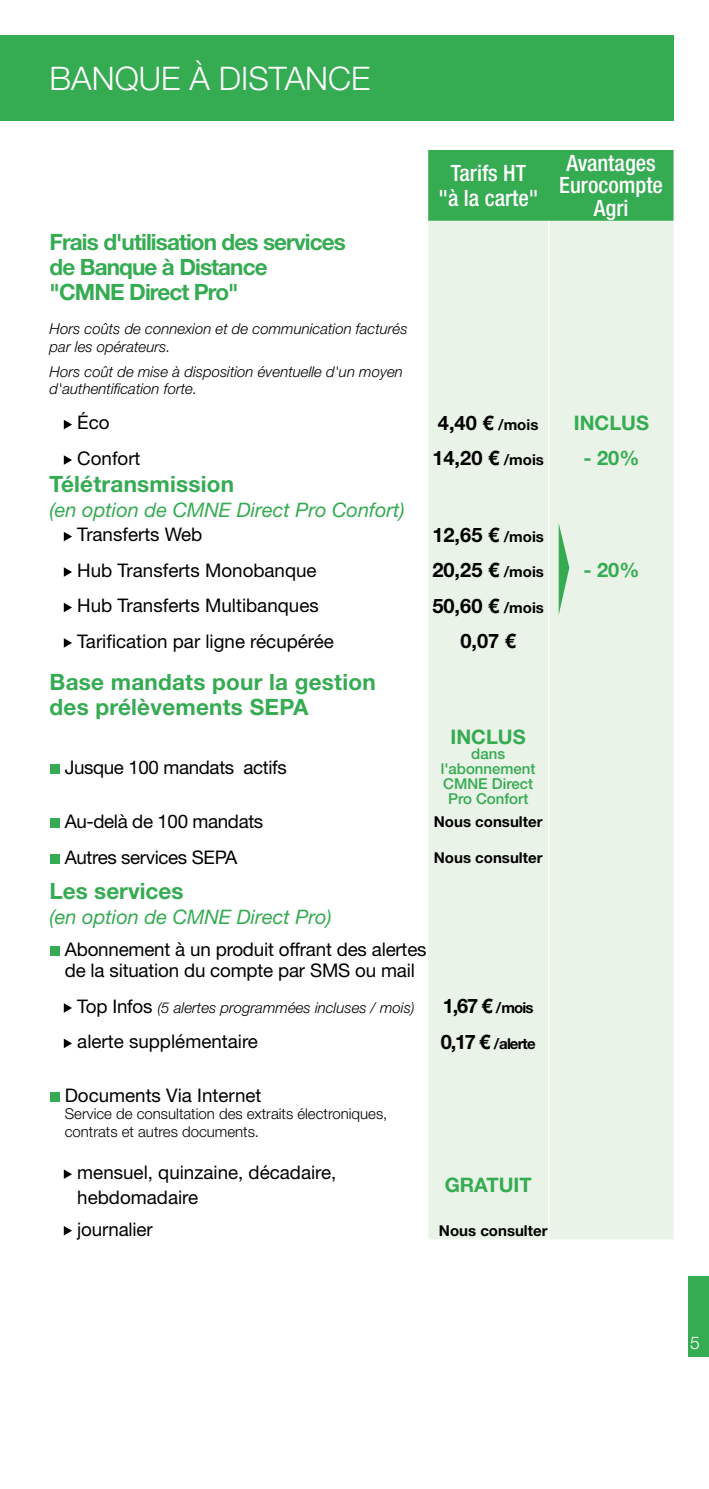
<style>
.page{position:relative;width:709px;height:1489px;background:#fff}
.page>*{position:absolute;margin:0;border:0;box-sizing:border-box;transform-origin:0 0}
.t1{font:300 32.5px "Helvetica Neue LT Std";color:#fff}
.t2{font:700 22.5px/25px "Helvetica Neue LT Std";color:#35ab52}
.t3{font:700 22.5px/25px "Helvetica Neue LT Std";letter-spacing:-.04em;color:#35ab52}
.t4{font:500 condensed 22.5px/22.5px "Helvetica Neue LT Std";color:#fff;text-align:center}
.t5{font:700 20px "Helvetica Neue LT Std";color:#000}
.t6{font:italic 20px "Helvetica Neue LT Std";color:#35ab52}
.t7{font:700 20px "Helvetica Neue LT Std";color:#35ab52}
.t8{font:18.75px/21.2px "Helvetica Neue LT Std";color:#000}
.t9{font:18.75px "Helvetica Neue LT Std";letter-spacing:-.02em;color:#000}
.t10{font:300 17.5px "Helvetica Neue LT Std";color:#fff}
.t11{font:italic 300 15px/17.5px "Helvetica Neue LT Std";color:#000}
.t12{font:300 15px/17.5px "Helvetica Neue LT Std";color:#000}
.t13{font:700 15px "Helvetica Neue LT Std";color:#000}
.t14{font:500 15px/15px "Helvetica Neue LT Std";color:#35ab52;text-align:center}
.s1{font-size:15px}
.s2{font-weight:400;font-style:normal;font-size:18.75px}
.s3{font-size:20px}
</style>
<div class="page">
<div style="left:428px;top:150px;width:245px;height:71px;background:#35ab52"></div>
<div style="left:428px;top:221px;width:245px;height:1018px;background:#e9f3e7"></div>
<hr style="left:548px;top:313px;width:1px;height:92px;background:#fff">
<hr style="left:548px;top:405px;width:1px;height:35px;background:#fff">
<hr style="left:548px;top:440px;width:1px;height:36px;background:#fff">
<hr style="left:548px;top:476px;width:1px;height:41px;background:#fff">
<hr style="left:548px;top:517px;width:1px;height:35px;background:#fff">
<hr style="left:548px;top:552px;width:1px;height:36px;background:#fff">
<hr style="left:548px;top:588px;width:1px;height:35px;background:#fff">
<hr style="left:548px;top:623px;width:1px;height:35px;background:#fff">
<hr style="left:548px;top:658px;width:1px;height:71px;background:#fff">
<hr style="left:548px;top:729px;width:1px;height:75px;background:#fff">
<hr style="left:548px;top:804px;width:1px;height:35px;background:#fff">
<hr style="left:548px;top:839px;width:1px;height:35px;background:#fff">
<hr style="left:548px;top:1023px;width:1px;height:36px;background:#fff">
<hr style="left:548px;top:1059px;width:1px;height:92px;background:#fff">
<hr style="left:548px;top:1151px;width:1px;height:52px;background:#fff">
<hr style="left:548px;top:1203px;width:1px;height:36px;background:#fff">
<hr style="left:548px;top:221px;width:1px;height:92px;background:#fff">
<hr style="left:548px;top:874px;width:1px;height:57px;background:#fff">
<hr style="left:548px;top:931px;width:1px;height:57px;background:#fff">
<hr style="left:548px;top:988px;width:1px;height:35px;background:#fff">
<svg style="left:64px;top:420px;width:8px;height:9px"></svg>
<svg style="left:64px;top:455px;width:8px;height:10px"></svg>
<svg style="left:64px;top:532px;width:8px;height:9px"></svg>
<svg style="left:64px;top:567px;width:8px;height:10px"></svg>
<svg style="left:64px;top:603px;width:8px;height:9px"></svg>
<svg style="left:64px;top:638px;width:8px;height:9px"></svg>
<div style="left:50px;top:763px;width:10px;height:10px;background:#35ab52"></div>
<div style="left:50px;top:818px;width:10px;height:10px;background:#35ab52"></div>
<div style="left:50px;top:853px;width:10px;height:10px;background:#35ab52"></div>
<div style="left:50px;top:946px;width:10px;height:10px;background:#35ab52"></div>
<svg style="left:64px;top:1003px;width:8px;height:9px"></svg>
<svg style="left:64px;top:1038px;width:8px;height:10px"></svg>
<div style="left:50px;top:1091px;width:10px;height:10px;background:#35ab52"></div>
<svg style="left:64px;top:1169px;width:8px;height:9px"></svg>
<svg style="left:64px;top:1226px;width:8px;height:9px"></svg>
<div style="left:0;top:35px;width:673px;height:85px;background:#35ab52"></div>
<div style="left:688px;top:1276px;width:21px;height:80px;background:#35ab52"></div>
<svg style="left:558px;top:523px;width:11px;height:92px"></svg>
<h1 class="t1" style="left:50px;top:58px;width:322px">BANQUE À DISTANCE</h1>
<p class="t4" style="left:438px;top:160px;width:101px;line-height:25px">Tarifs HT "à la carte"</p>
<p class="t4" style="left:559px;top:151px;width:105px">Avantages<br>Eurocompte<br>Agri</p>
<p class="t3" style="left:50px;top:229px;width:298px">Frais d'utilisation des services de Banque à Distance "CMNE Direct Pro"</p>
<p class="t11" style="left:50px;top:320px;width:359px">Hors coûts de connexion et de communication facturés par les opérateurs.</p>
<p class="t11" style="left:50px;top:362px;width:355px">Hors coût de mise à disposition éventuelle d'un moyen d'authentification forte.</p>
<p class="t8" style="left:77px;top:412px;width:34px">Éco</p>
<p class="t5" style="left:438px;top:410px;width:102px">4,40 € <span class="s1">/mois</span></p>
<p class="t7" style="left:574px;top:410px;width:77px">INCLUS</p>
<p class="t8" style="left:77px;top:447px;width:65px">Confort</p>
<p class="t5" style="left:432px;top:446px;width:113px">14,20 € <span class="s1">/mois</span></p>
<p class="t7" style="left:583px;top:446px;width:57px">- 20%</p>
<p class="t2" style="left:50px;top:471px;width:186px">Télétransmission</p>
<p class="t6" style="left:50px;top:498px;width:356px">(en option de CMNE Direct Pro Confort)</p>
<p class="t8" style="left:77px;top:524px;width:126px">Transferts Web</p>
<p class="t5" style="left:432px;top:522px;width:113px">12,65 € <span class="s1">/mois</span></p>
<p class="t8" style="left:77px;top:559px;width:241px">Hub Transferts Monobanque</p>
<p class="t5" style="left:432px;top:557px;width:113px">20,25 € <span class="s1">/mois</span></p>
<p class="t7" style="left:583px;top:557px;width:57px">- 20%</p>
<p class="t8" style="left:77px;top:594px;width:243px">Hub Transferts Multibanques</p>
<p class="t5" style="left:432px;top:593px;width:113px">50,60 € <span class="s1">/mois</span></p>
<p class="t8" style="left:77px;top:630px;width:258px">Tarification par ligne récupérée</p>
<p class="t5" style="left:460px;top:628px;width:57px">0,07 €</p>
<p class="t2" style="left:50px;top:668px;width:328px">Base mandats pour la gestion des prélèvements SEPA</p>
<p class="t9" style="left:65px;top:755px;width:223px">Jusque 100 mandats actifs</p>
<p class="t7" style="left:450px;top:724px;width:77px">INCLUS</p>
<p class="t14" style="left:441px;top:746px;width:96px">dans l'abonnement<br>CMNE Direct<br>Pro Confort</p>
<p class="t9" style="left:65px;top:810px;width:200px">Au-delà de 100 mandats</p>
<p class="t13" style="left:434px;top:812px;width:110px">Nous consulter</p>
<p class="t9" style="left:65px;top:846px;width:174px">Autres services SEPA</p>
<p class="t13" style="left:434px;top:847px;width:110px">Nous consulter</p>
<p class="t2" style="left:50px;top:877px;width:135px">Les services</p>
<p class="t6" style="left:50px;top:904px;width:283px">(en option de CMNE Direct Pro)</p>
<p class="t8" style="left:65px;top:938px;width:363px">Abonnement à un produit offrant des alertes de la situation du compte par SMS ou mail</p>
<p class="t11" style="left:77px;top:998px;width:339px"><span class="s2">Top Infos</span> (5 alertes programmées incluses / mois)</p>
<p class="t5" style="left:443px;top:993px;width:92px">1,67 € <span class="s1">/mois</span></p>
<p class="t8" style="left:77px;top:1030px;width:182px">alerte supplémentaire</p>
<p class="t13" style="left:441px;top:1033px;width:96px"><span class="s3">0,17 €</span> /alerte</p>
<p class="t8" style="left:65px;top:1083px;width:198px">Documents Via Internet</p>
<p class="t12" style="left:65px;top:1104px;width:324px">Service de consultation des extraits électroniques, contrats et autres documents.</p>
<p class="t8" style="left:77px;top:1159px;width:261px;line-height:25px">mensuel, quinzaine, décadaire, hebdomadaire</p>
<p class="t7" style="left:444px;top:1172px;width:89px">GRATUIT</p>
<p class="t8" style="left:77px;top:1217px;width:77px">journalier</p>
<p class="t13" style="left:439px;top:1221px;width:110px">Nous consulter</p>
<p class="t10" style="left:690px;top:1332px;width:11px">5</p>
</div>
